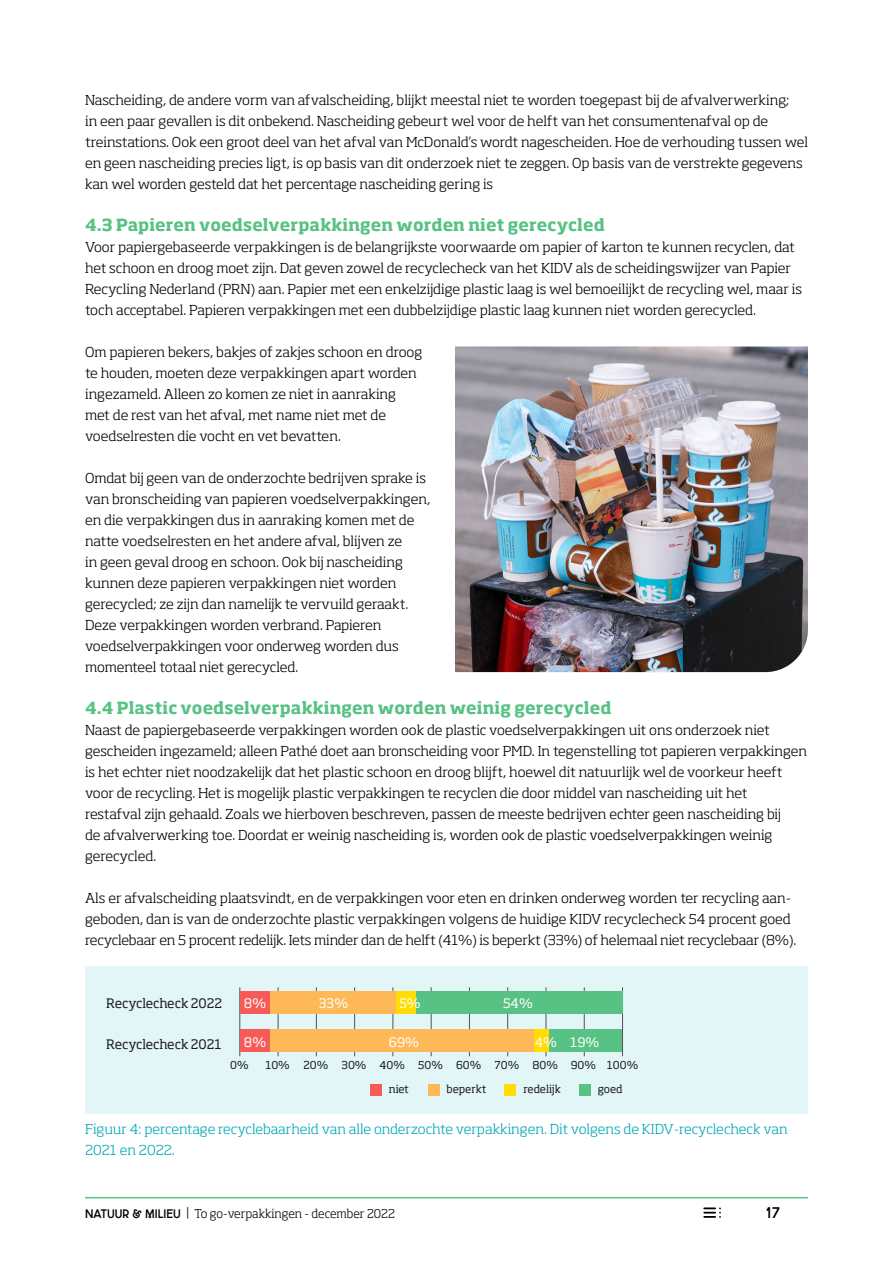
<style>
.page{position:relative;width:893px;height:1263px;background:#fff}
.page>*{position:absolute;margin:0;border:0;box-sizing:border-box;transform-origin:0 0}
.t1{font:700 16.5px "Soho Std";letter-spacing:.005em;color:#57c283}
.t2{font:15px "N&M Utrecht Bold";color:#000}
.t3{font:300 13.5px/21px "Soho Std";letter-spacing:-.005em;color:#000;scale:1.05 1}
.t4{font:300 13.5px/21px "Soho Std";color:#00a7b9;scale:1.05 1}
.t5{font:12.9px "Soho Std";color:#1c1c1b}
.t6{font:12.9px "Soho Std";color:#fff}
.t7{font:300 12px "Soho Std";color:#000}
.t8{font:10.8px "Soho Std";color:#1c1c1b}
.s1{font-family:"N&M Utrecht Bold";font-weight:400}
</style>
<div class="page">
<hr style="left:85px;top:1197px;width:723px;height:1px;background:#57c283">
<svg style="left:704px;top:1207px;width:17px;height:11px"></svg>
<div style="left:85px;top:966px;width:723px;height:147px;background:#e2f6f8"></div>
<hr style="left:240px;top:987px;width:1px;height:69px;background:#525252">
<hr style="left:278px;top:987px;width:1px;height:69px;background:#525252">
<hr style="left:316px;top:987px;width:1px;height:69px;background:#525252">
<hr style="left:354px;top:987px;width:1px;height:69px;background:#525252">
<hr style="left:393px;top:987px;width:1px;height:69px;background:#525252">
<hr style="left:431px;top:987px;width:1px;height:69px;background:#525252">
<hr style="left:469px;top:987px;width:1px;height:69px;background:#525252">
<hr style="left:507px;top:987px;width:1px;height:69px;background:#525252">
<hr style="left:546px;top:987px;width:1px;height:69px;background:#525252">
<hr style="left:584px;top:987px;width:1px;height:69px;background:#525252">
<hr style="left:622px;top:987px;width:1px;height:69px;background:#525252">
<div style="left:579px;top:1084px;width:12px;height:11px;background:#57c283"></div>
<div style="left:428px;top:1084px;width:11px;height:11px;background:#ffb858"></div>
<div style="left:505px;top:1084px;width:11px;height:11px;background:#fd0"></div>
<div style="left:370px;top:1084px;width:11px;height:11px;background:#f75b58"></div>
<div style="left:240px;top:991px;width:30px;height:23px;background:#f75b58"></div>
<div style="left:270px;top:991px;width:127px;height:23px;background:#ffb858"></div>
<div style="left:397px;top:991px;width:19px;height:23px;background:#fd0"></div>
<div style="left:416px;top:991px;width:206px;height:23px;background:#57c283"></div>
<div style="left:240px;top:1029px;width:30px;height:23px;background:#f75b58"></div>
<div style="left:270px;top:1029px;width:264px;height:23px;background:#ffb858"></div>
<div style="left:534px;top:1029px;width:15px;height:23px;background:#fd0"></div>
<div style="left:550px;top:1029px;width:72px;height:23px;background:#57c283"></div>
<img style="left:455px;top:347px;width:353px;height:325px">
<p class="t3" style="left:85px;top:89px;width:690px">Nascheiding, de andere vorm van afvalscheiding, blijkt meestal niet te worden toegepast bij de afvalverwerking;<br>in een paar gevallen is dit onbekend. Nascheiding gebeurt wel voor de helft van het consumentenafval op de treinstations. Ook een groot deel van het afval van McDonald’s wordt nagescheiden. Hoe de verhouding tussen wel en geen nascheiding precies ligt, is op basis van dit onderzoek niet te zeggen. Op basis van de verstrekte gegevens kan wel worden gesteld dat het percentage nascheiding gering is</p>
<p class="t1" style="left:85px;top:214px;width:521px">4.3 Papieren voedselverpakkingen worden niet gerecycled</p>
<p class="t3" style="left:85px;top:236px;width:684px">Voor papiergebaseerde verpakkingen is de belangrijkste voorwaarde om papier of karton te kunnen recyclen, dat het schoon en droog moet zijn. Dat geven zowel de recyclecheck van het KIDV als de scheidingswijzer van Papier Recycling Nederland (PRN) aan. Papier met een enkelzijdige plastic laag is wel bemoeilijkt de recycling wel, maar is toch acceptabel. Papieren verpakkingen met een dubbelzijdige plastic laag kunnen niet worden gerecycled.</p>
<p class="t3" style="left:85px;top:341px;width:323px">Om papieren bekers, bakjes of zakjes schoon en droog te houden, moeten deze verpakkingen apart worden ingezameld. Alleen zo komen ze niet in aanraking met de rest van het afval, met name niet met de voedselresten die vocht en vet bevatten.</p>
<p class="t3" style="left:85px;top:467px;width:330px">Omdat bij geen van de onderzochte bedrijven sprake is van bronscheiding van papieren voedselverpakkingen, en die verpakkingen dus in aanraking komen met de natte voedselresten en het andere afval, blijven ze<br>in geen geval droog en schoon. Ook bij nascheiding kunnen deze papieren verpakkingen niet worden gerecycled; ze zijn dan namelijk te vervuild geraakt.<br>Deze verpakkingen worden verbrand. Papieren voedselverpakkingen voor onderweg worden dus momenteel totaal niet gerecycled.</p>
<p class="t1" style="left:85px;top:697px;width:528px">4.4 Plastic voedselverpakkingen worden weinig gerecycled</p>
<p class="t3" style="left:85px;top:719px;width:689px">Naast de papiergebaseerde verpakkingen worden ook de plastic voedselverpakkingen uit ons onderzoek niet gescheiden ingezameld; alleen Pathé doet aan bronscheiding voor PMD. In tegenstelling tot papieren verpakkingen is het echter niet noodzakelijk dat het plastic schoon en droog blijft, hoewel dit natuurlijk wel de voorkeur heeft voor de recycling. Het is mogelijk plastic verpakkingen te recyclen die door middel van nascheiding uit het restafval zijn gehaald. Zoals we hierboven beschreven, passen de meeste bedrijven echter geen nascheiding bij<br>de afvalverwerking toe. Doordat er weinig nascheiding is, worden ook de plastic voedselverpakkingen weinig gerecycled.</p>
<p class="t3" style="left:85px;top:887px;width:677px">Als er afvalscheiding plaatsvindt, en de verpakkingen voor eten en drinken onderweg worden ter recycling aan&shy;geboden, dan is van de onderzochte plastic verpakkingen volgens de huidige KIDV recyclecheck 54 procent goed recyclebaar en 5 procent redelijk. Iets minder dan de helft (41%) is beperkt (33%) of helemaal niet recyclebaar (8%).</p>
<p class="t5" style="left:106px;top:995px;width:117px">Recyclecheck 2022</p>
<p class="t6" style="left:244px;top:995px;width:24px">8%</p>
<p class="t6" style="left:319px;top:995px;width:31px">33%</p>
<p class="t6" style="left:399px;top:995px;width:23px">5%</p>
<p class="t6" style="left:503px;top:995px;width:31px">54%</p>
<p class="t5" style="left:106px;top:1036px;width:117px">Recyclecheck 2021</p>
<p class="t6" style="left:244px;top:1034px;width:24px">8%</p>
<p class="t6" style="left:389px;top:1034px;width:32px">69%</p>
<p class="t6" style="left:535px;top:1034px;width:66px">4% 19%</p>
<p class="t8" style="left:230px;top:1058px;width:20px">0%</p>
<p class="t8" style="left:265px;top:1058px;width:26px">10%</p>
<p class="t8" style="left:303px;top:1058px;width:336px">20% 30% 40% 50% 60% 70% 80% 90% 100%</p>
<p class="t8" style="left:389px;top:1082px;width:22px">niet</p>
<p class="t8" style="left:447px;top:1082px;width:41px">beperkt</p>
<p class="t8" style="left:524px;top:1082px;width:39px">redelijk</p>
<p class="t8" style="left:598px;top:1082px;width:26px">goed</p>
<p class="t4" style="left:85px;top:1118px;width:671px">Figuur 4: percentage recyclebaarheid van alle onderzochte verpakkingen. Dit volgens de KIDV-recyclecheck van<br>2021 en 2022.</p>
<p class="t7" style="left:85px;top:1206px;width:311px"><span class="s1">NATUUR &amp; MILIEU</span> | To go-verpakkingen - december 2022</p>
<p class="t2" style="left:766px;top:1206px;width:16px">17</p>
</div>
